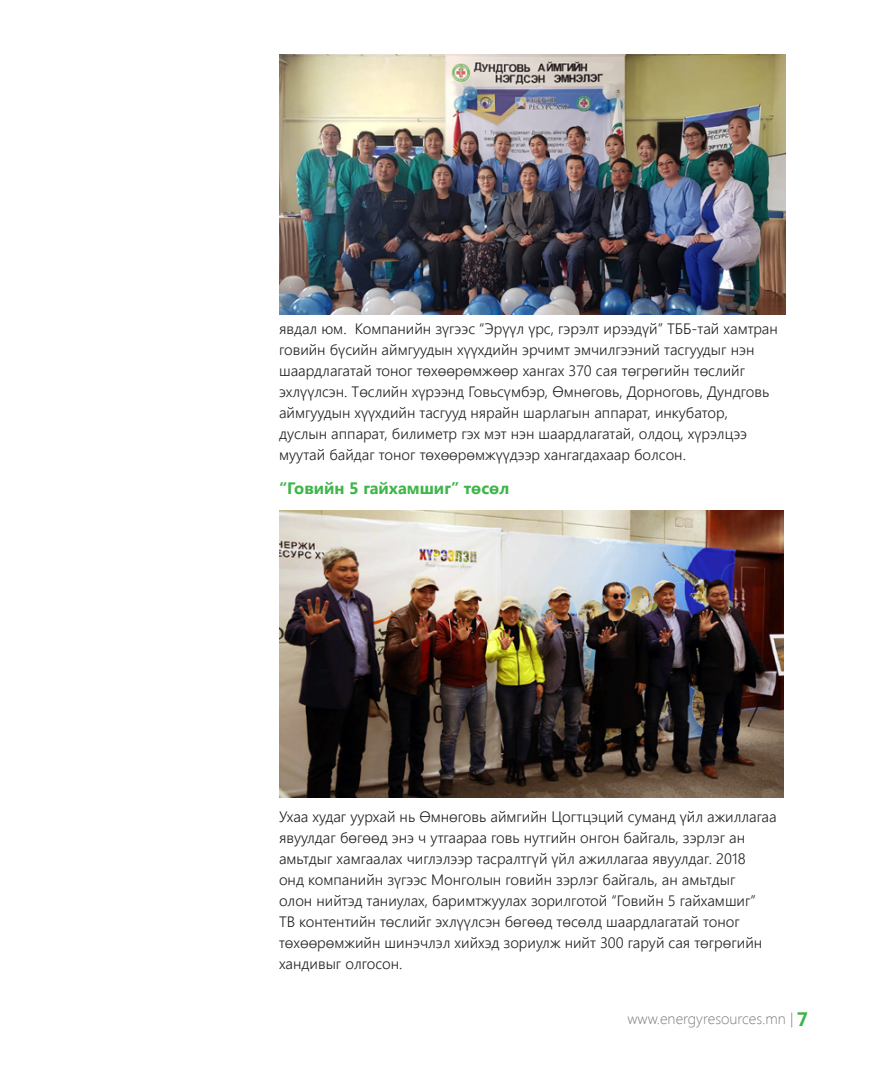
<style>
.page{position:relative;width:872px;height:1085px;background:#fff}
.page>*{position:absolute;margin:0;border:0;box-sizing:border-box;transform-origin:0 0}
.t1{font:700 16.5px "Segoe UI";color:#3fb54a}
.t2{font:300 15px/21px "Segoe UI";color:#212120}
.t3{font:300 15px "Segoe UI";color:#7e7e7e}
.s1{font-weight:700;font-size:19.5px;color:#3fb54a}
</style>
<div class="page">
<img style="left:279px;top:54px;width:506px;height:261px">
<img style="left:279px;top:510px;width:504px;height:287px">
<p class="t2" style="left:279px;top:318px;width:500px">явдал юм. Компанийн зүгээс “Эрүүл үрс, гэрэлт ирээдүй” ТББ-тай хамтран говийн бүсийн аймгуудын хүүхдийн эрчимт эмчилгээний тасгуудыг нэн шаардлагатай тоног төхөөрөмжөөр хангах 370 сая төгрөгийн төслийг эхлүүлсэн. Төслийн хүрээнд Говьсүмбэр, Өмнөговь, Дорноговь, Дундговь аймгуудын хүүхдийн тасгууд нярайн шарлагын аппарат, инкубатор, дуслын аппарат, билиметр гэх мэт нэн шаардлагатай, олдоц, хүрэлцээ муутай байдаг тоног төхөөрөмжүүдээр хангагдахаар болсон.</p>
<p class="t1" style="left:279px;top:476px;width:232px">“Говийн 5 гайхамшиг” төсөл</p>
<p class="t2" style="left:279px;top:805px;width:499px">Ухаа худаг уурхай нь Өмнөговь аймгийн Цогтцэций суманд үйл ажиллагаа явуулдаг бөгөөд энэ ч утгаараа говь нутгийн онгон байгаль, зэрлэг ан амьтдыг хамгаалах чиглэлээр тасралтгүй үйл ажиллагаа явуулдаг. 2018<br>онд компанийн зүгээс Монголын говийн зэрлэг байгаль, ан амьтдыг<br>олон нийтэд таниулах, баримтжуулах зорилготой “Говийн 5 гайхамшиг”<br>ТВ контентийн төслийг эхлүүлсэн бөгөөд төсөлд шаардлагатай тоног төхөөрөмжийн шинэчлэл хийхэд зориулж нийт 300 гаруй сая төгрөгийн хандивыг олгосон.</p>
<p class="t3" style="left:627px;top:1008px;width:182px">www.energyresources.mn | <span class="s1">7</span></p>
</div>
